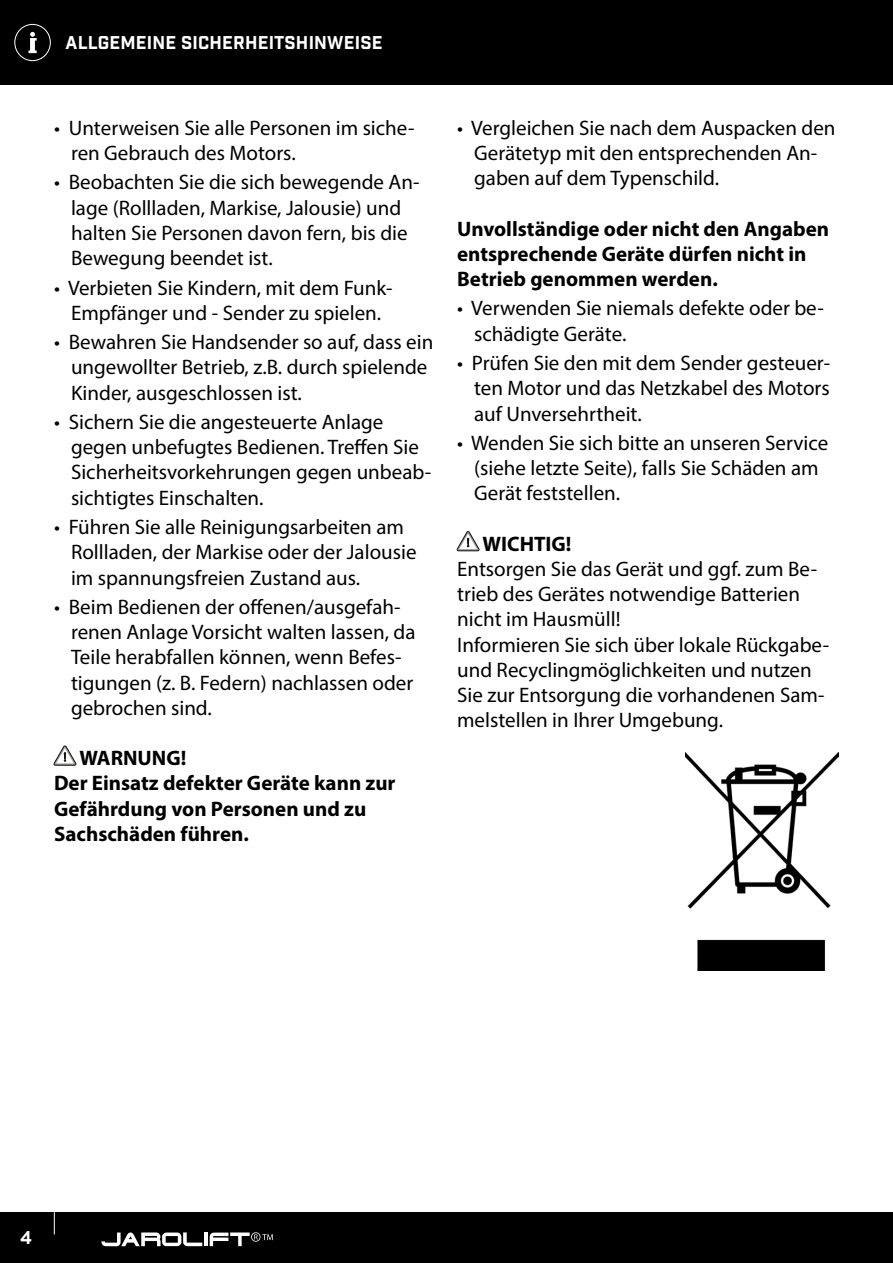
<style>
.page{position:relative;width:893px;height:1263px;background:#fff}
.page>*{position:absolute;margin:0;border:0;box-sizing:border-box;transform-origin:0 0}
.Myriad_Pro_Light_7_p{font:21px/25.2px "Myriad Pro";color:#000}
.Myriad_Pro_Light_7_p-2{font:700 21px/25.2px "Myriad Pro";color:#000}
.Industry_Inc_12_pt_w{font:18px "Industry Inc Base";letter-spacing:.01em;color:#fff}
</style>
<div class="page">
<div style="left:0;top:1212px;width:893px;height:51px;background:#000"></div>
<div style="left:0;top:0;width:893px;height:85px;background:#000"></div>
<svg style="left:54px;top:1212px;width:1px;height:22px"></svg>
<svg style="left:28px;top:32px;width:9px;height:21px"></svg>
<div style="left:14px;top:24px;width:37px;height:37px;border:1px solid #fff;border-radius:50%"></div>
<svg style="left:101px;top:1232px;width:101px;height:14px"></svg>
<hr style="left:204px;top:1232px;width:4px;height:14px;background:#fff">
<svg style="left:210px;top:1232px;width:63px;height:14px"></svg>
<svg style="left:54px;top:746px;width:22px;height:19px"></svg>
<svg style="left:457px;top:531px;width:22px;height:20px"></svg>
<img style="left:685px;top:752px;width:154px;height:218px">
<p class="Industry_Inc_12_pt_w" style="left:66px;top:32px;width:318px">ALLGEMEINE SICHERHEITSHINWEISE</p>
<p class="Myriad_Pro_Light_7_p" style="left:71px;top:115px;width:345px;text-indent:-17px">• Unterweisen Sie alle Personen im siche&shy;ren Gebrauch des Motors.</p>
<p class="Myriad_Pro_Light_7_p" style="left:71px;top:169px;width:350px;text-indent:-17px">• Beobachten Sie die sich bewegende An&shy;lage (Rollladen, Markise, Jalousie) und halten Sie Personen davon fern, bis die Bewegung beendet ist.</p>
<p class="Myriad_Pro_Light_7_p" style="left:54px;top:275px;width:340px;text-align:center">• Verbieten Sie Kindern, mit dem Funk-<br>Empfänger und - Sender zu spielen.</p>
<p class="Myriad_Pro_Light_7_p" style="left:71px;top:329px;width:364px;text-indent:-17px">• Bewahren Sie Handsender so auf, dass ein ungewollter Betrieb, z.B. durch spielende<br>Kinder, ausgeschlossen ist.</p>
<p class="Myriad_Pro_Light_7_p" style="left:71px;top:409px;width:362px;text-indent:-17px">• Sichern Sie die angesteuerte Anlage gegen unbefugtes Bedienen. Treffen Sie Sicherheitsvorkehrungen gegen unbeab&shy;sichtigtes Einschalten.</p>
<p class="Myriad_Pro_Light_7_p" style="left:71px;top:514px;width:347px;text-indent:-17px">• Führen Sie alle Reinigungsarbeiten am<br>Rollladen, der Markise oder der Jalousie im spannungsfreien Zustand aus.</p>
<p class="Myriad_Pro_Light_7_p" style="left:71px;top:594px;width:346px;text-indent:-17px">• Beim Bedienen der offenen/ausgefah&shy;renen Anlage Vorsicht walten lassen, da Teile herabfallen können, wenn Befes&shy;tigungen (z. B. Federn) nachlassen oder gebrochen sind.</p>
<p class="Myriad_Pro_Light_7_p-2" style="left:79px;top:745px;width:108px">WARNUNG!</p>
<p class="Myriad_Pro_Light_7_p-2" style="left:54px;top:770px;width:343px">Der Einsatz defekter Geräte kann zur</p>
<p class="Myriad_Pro_Light_7_p-2" style="left:54px;top:795px;width:314px">Gefährdung von Personen und zu</p>
<p class="Myriad_Pro_Light_7_p-2" style="left:54px;top:820px;width:196px">Sachschäden führen.</p>
<p class="Myriad_Pro_Light_7_p" style="left:474px;top:115px;width:363px;text-indent:-17px">• Vergleichen Sie nach dem Auspacken den<br>Gerätetyp mit den entsprechenden An&shy;gaben auf dem Typenschild.</p>
<p class="Myriad_Pro_Light_7_p-2" style="left:457px;top:215px;width:373px">Unvollständige oder nicht den Angaben</p>
<p class="Myriad_Pro_Light_7_p-2" style="left:457px;top:240px;width:351px">entsprechende Geräte dürfen nicht in<br>Betrieb genommen werden.</p>
<p class="Myriad_Pro_Light_7_p" style="left:474px;top:295px;width:351px;text-indent:-17px">• Verwenden Sie niemals defekte oder be&shy;schädigte Geräte.</p>
<p class="Myriad_Pro_Light_7_p" style="left:474px;top:350px;width:358px;text-align:justify;text-indent:-17px">• Prüfen Sie den mit dem Sender gesteuer&shy;ten Motor und das Netzkabel des Motors auf Unversehrtheit.</p>
<p class="Myriad_Pro_Light_7_p" style="left:474px;top:430px;width:356px;text-indent:-17px">• Wenden Sie sich bitte an unseren Service (siehe letzte Seite), falls Sie Schäden am<br>Gerät feststellen.</p>
<p class="Myriad_Pro_Light_7_p-2" style="left:482px;top:530px;width:91px">WICHTIG!</p>
<p class="Myriad_Pro_Light_7_p" style="left:457px;top:556px;width:361px">Entsorgen Sie das Gerät und ggf. zum Be&shy;trieb des Gerätes notwendige Batterien nicht im Hausmüll!</p>
<p class="Myriad_Pro_Light_7_p" style="left:457px;top:632px;width:374px">Informieren Sie sich über lokale Rückgabe&shy;und Recyclingmöglichkeiten und nutzen Sie zur Entsorgung die vorhandenen Sam&shy;melstellen in Ihrer Umgebung.</p>
<p class="Industry_Inc_12_pt_w" style="left:20px;top:1227px;width:13px">4</p>
</div>
